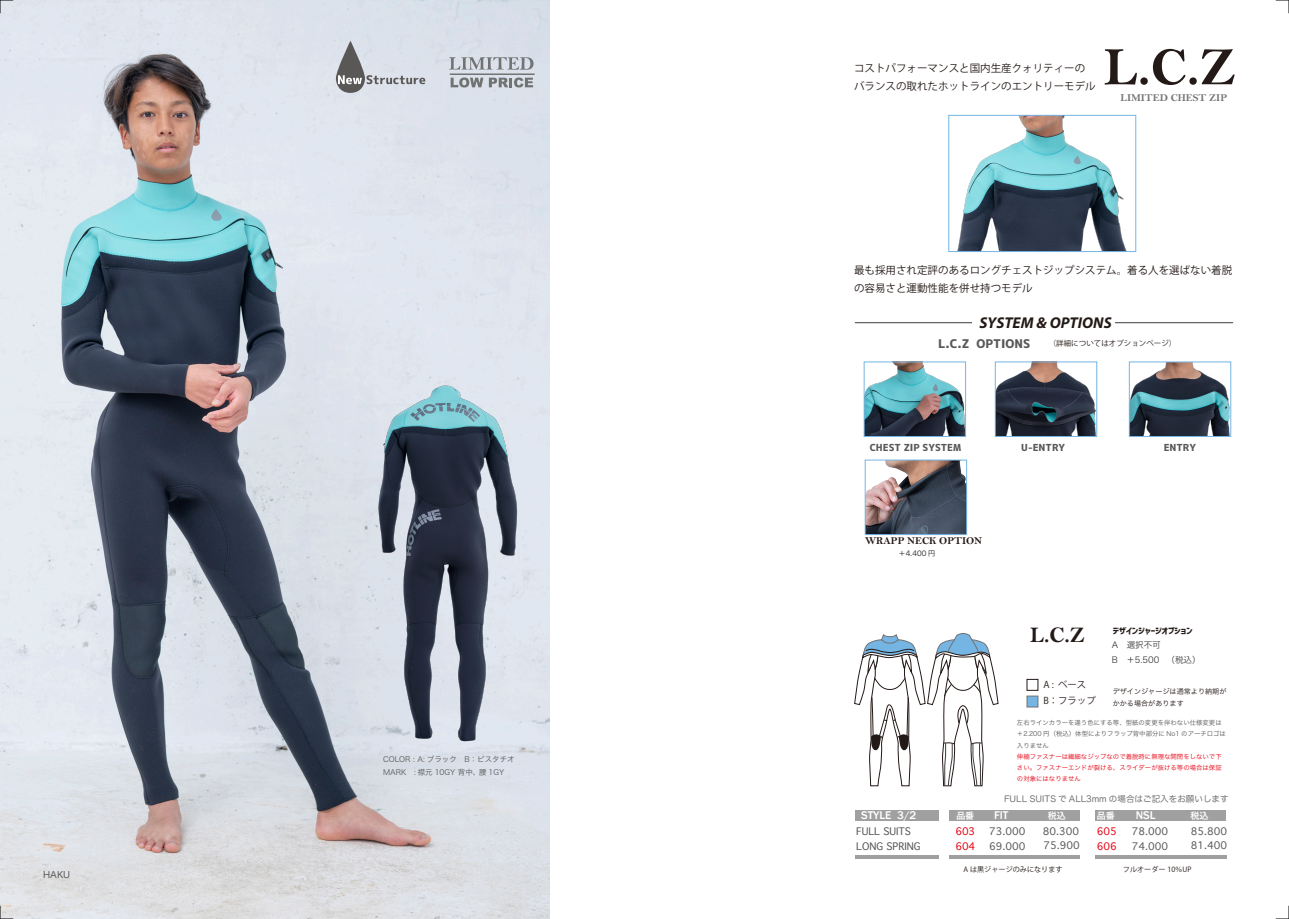
<style>
.page{position:relative;width:1289px;height:919px;background:#fff}
.page>*{position:absolute;margin:0;border:0;box-sizing:border-box;transform-origin:0 0}
.t1{font:54px "Bell MT Bold";color:#231916}
.t2{font:22.35px "Bell MT Bold";color:#231916}
.t3{font:italic 700 15.6px "Myriad";color:#231916}
.t4{font:12px "Corporate Logo Bold";color:#595857}
.t5{font:500 11.55px "Franklin Gothic";color:#fff}
.t6{font:10.5px/18.3px "Koz Go Pr 6 N";color:#231916}
.t7{font:10.5px "Bell MT Bold";color:#727272}
.t8{font:10.5px "Bell MT Bold";color:#231916}
.t9{font:10.05px "Geneva";color:#595857}
.t10{font:10.05px "Geneva";color:#e60013}
.t11{font:9.75px "Corporate Logo Bold";color:#595857}
.t12{font:9.45px/16.4px "Koz Go Pr 6 N";color:#231916}
.t13{font:9px "Hira Kaku Pro N W6";color:#fff}
.t14{font:9px "Hira Maru Pro W4";color:#595857}
.t15{font:8.55px "Hira Maru Pro W4";color:#727272}
.t16{font:8.55px/15px "Hira Kaku Pro N W3";color:#3f3b3a}
.t17{font:8.55px "Corporate Logo Bold";color:#231916}
.t18{font:7.5px/13.2px "Hira Kaku Pro N W3";color:#595857}
.t19{font:7.5px "Koz Go Pr 6 N";color:#231916}
.t20{font:7.2px "Koz Go Pr 6 N";color:#231916}
.t21{font:7.2px "Hira Maru Pro W4";color:#3f3b3a}
.t22{font:7.05px/12.5px "Hira Kaku Pro N W3";color:#231916}
.t23{font:6.45px/11.2px "Hira Kaku Pro N W3";color:#e60013;text-align:justify}
.t24{font:6.45px/11.2px "Hira Kaku Pro N W3";color:#595857}
</style>
<div class="page">
<img style="left:0;top:0;width:549px;height:918px">
<div style="left:1026px;top:695px;width:12px;height:12px;background:#74b5e4;border:1px solid #727272"></div>
<svg style="left:854px;top:633px;width:144px;height:153px"></svg>
<div style="left:1095px;top:809px;width:131px;height:11px;background:#a0a0a1"></div>
<div style="left:949px;top:809px;width:131px;height:11px;background:#a0a0a1"></div>
<div style="left:855px;top:809px;width:84px;height:11px;background:#a0a0a1"></div>
<hr style="left:855px;top:855px;width:84px;height:3px;background:#a0a0a1">
<hr style="left:949px;top:855px;width:130px;height:3px;background:#a0a0a1">
<hr style="left:1095px;top:855px;width:132px;height:3px;background:#a0a0a1">
<svg style="left:0;top:905px;width:13px;height:14px"></svg>
<svg style="left:0;top:0;width:13px;height:13px"></svg>
<svg style="left:1275px;top:0;width:14px;height:13px"></svg>
<svg style="left:1275px;top:905px;width:14px;height:14px"></svg>
<hr style="left:854px;top:322px;width:379px;height:1px;background:#3f3b3a">
<div style="left:972px;top:314px;width:143px;height:12px;background:#fff"></div>
<img style="left:866px;top:364px;width:97px;height:70px">
<div style="left:864px;top:362px;width:101px;height:74px;border:1px solid #74b5e4"></div>
<img style="left:997px;top:364px;width:97px;height:70px">
<img style="left:1131px;top:364px;width:97px;height:70px">
<div style="left:1129px;top:362px;width:101px;height:74px;border:1px solid #74b5e4"></div>
<img style="left:371px;top:374px;width:152px;height:378px">
<svg style="left:335px;top:41px;width:30px;height:52px"></svg>
<svg style="left:338px;top:75px;width:87px;height:9px"></svg>
<svg style="left:450px;top:77px;width:33px;height:10px"></svg>
<svg style="left:489px;top:77px;width:44px;height:10px"></svg>
<svg style="left:449px;top:57px;width:84px;height:13px"></svg>
<hr style="left:450px;top:74px;width:84px;height:1px;background:#3f3b3a">
<img style="left:867px;top:462px;width:97px;height:70px">
<div style="left:865px;top:460px;width:101px;height:74px;border:1px solid #74b5e4"></div>
<img style="left:957px;top:117px;width:169px;height:133px">
<div style="left:948px;top:115px;width:188px;height:137px;border:1px solid #74b5e4"></div>
<p class="t14" style="left:43px;top:867px;width:29px">HAKU</p>
<p class="t18" style="left:383px;top:752px;width:133px">COLOR : A: ブラック　B：ピスタチオ<br>MARK : 襟元 10GY 背中、腰 1GY</p>
<p class="t6" style="left:854px;top:59px;width:243px">コストパフォーマンスと国内生産クォリティーのバランスの取れたホットラインのエントリーモデル</p>
<h1 class="t1" style="left:1103px;top:39px;width:134px">L.C.Z</h1>
<p class="t7" style="left:1120px;top:92px;width:108px">LIMITED CHEST ZIP</p>
<p class="t6" style="left:854px;top:261px;width:379px">最も採用され定評のあるロングチェストジップシステム。着る人を選ばない着脱の容易さと運動性能を併せ持つモデル</p>
<h3 class="t3" style="left:979px;top:314px;width:134px">SYSTEM &amp; OPTIONS</h3>
<p class="t4" style="left:938px;top:337px;width:94px">L.C.Z OPTIONS</p>
<p class="t19" style="left:1048px;top:338px;width:129px">（詳細についてはオプションページ）</p>
<p class="t11" style="left:869px;top:442px;width:93px">CHEST ZIP SYSTEM</p>
<p class="t11" style="left:1021px;top:442px;width:45px">U-ENTRY</p>
<p class="t11" style="left:1163px;top:442px;width:34px">ENTRY</p>
<p class="t8" style="left:865px;top:535px;width:119px">WRAPP NECK OPTION</p>
<p class="t21" style="left:898px;top:546px;width:38px">＋4.400 円</p>
<h2 class="t2" style="left:1030px;top:622px;width:56px">L.C.Z</h2>
<p class="t17" style="left:1112px;top:626px;width:81px">デザインジャージオプション</p>
<p class="t16" style="left:1111px;top:637px;width:90px">A　選択不可<br>B　＋5.500 　（税込）</p>
<p class="t12" style="left:1043px;top:676px;width:54px">A : ベース<br>B：フラップ</p>
<p class="t22" style="left:1112px;top:684px;width:115px">デザインジャージは通常より納期がかかる場合があります</p>
<p class="t24" style="left:1016px;top:716px;width:210px">左右ラインカラーを違う色にする等、型紙の変更を伴わない仕様変更は＋2.200 円（税込）体型によりフラップ背中部分に No1 のアーチロゴは入りません</p>
<p class="t23" style="left:1016px;top:750px;width:206px">伸縮ファスナーは繊細なジップなので着脱時に無理な開閉をしないで下さい。ファスナーエンドが裂ける、スライダーが抜ける等の場合は保証の対象にはなりません</p>
<p class="t15" style="left:1004px;top:791px;width:226px">FULL SUITS で ALL3mm の場合はご記入をお願いします</p>
<p class="t5" style="left:861px;top:808px;width:57px">STYLE 3/2</p>
<p class="t13" style="left:956px;top:807px;width:19px">品番</p>
<p class="t13" style="left:1047px;top:807px;width:19px">税込</p>
<p class="t13" style="left:1096px;top:807px;width:19px">品番</p>
<p class="t13" style="left:1190px;top:807px;width:19px">税込</p>
<p class="t5" style="left:994px;top:808px;width:16px">FIT</p>
<p class="t5" style="left:1135px;top:808px;width:21px">NSL</p>
<p class="t9" style="left:856px;top:824px;width:56px">FULL SUITS</p>
<p class="t10" style="left:955px;top:824px;width:21px">603</p>
<p class="t9" style="left:989px;top:824px;width:38px">73.000</p>
<p class="t9" style="left:1042px;top:824px;width:38px">80.300</p>
<p class="t10" style="left:1096px;top:824px;width:21px">605</p>
<p class="t9" style="left:1131px;top:824px;width:38px">78.000</p>
<p class="t9" style="left:1190px;top:824px;width:38px">85.800</p>
<p class="t9" style="left:856px;top:839px;width:66px">LONG SPRING</p>
<p class="t10" style="left:955px;top:839px;width:21px">604</p>
<p class="t9" style="left:989px;top:839px;width:38px">69.000</p>
<p class="t9" style="left:1043px;top:838px;width:38px">75.900</p>
<p class="t10" style="left:1096px;top:839px;width:21px">606</p>
<p class="t9" style="left:1131px;top:839px;width:38px">74.000</p>
<p class="t9" style="left:1190px;top:838px;width:38px">81.400</p>
<p class="t20" style="left:963px;top:864px;width:101px">A は黒ジャージのみになります</p>
<p class="t20" style="left:1122px;top:864px;width:70px">フルオーダー 10％UP</p>
</div>
